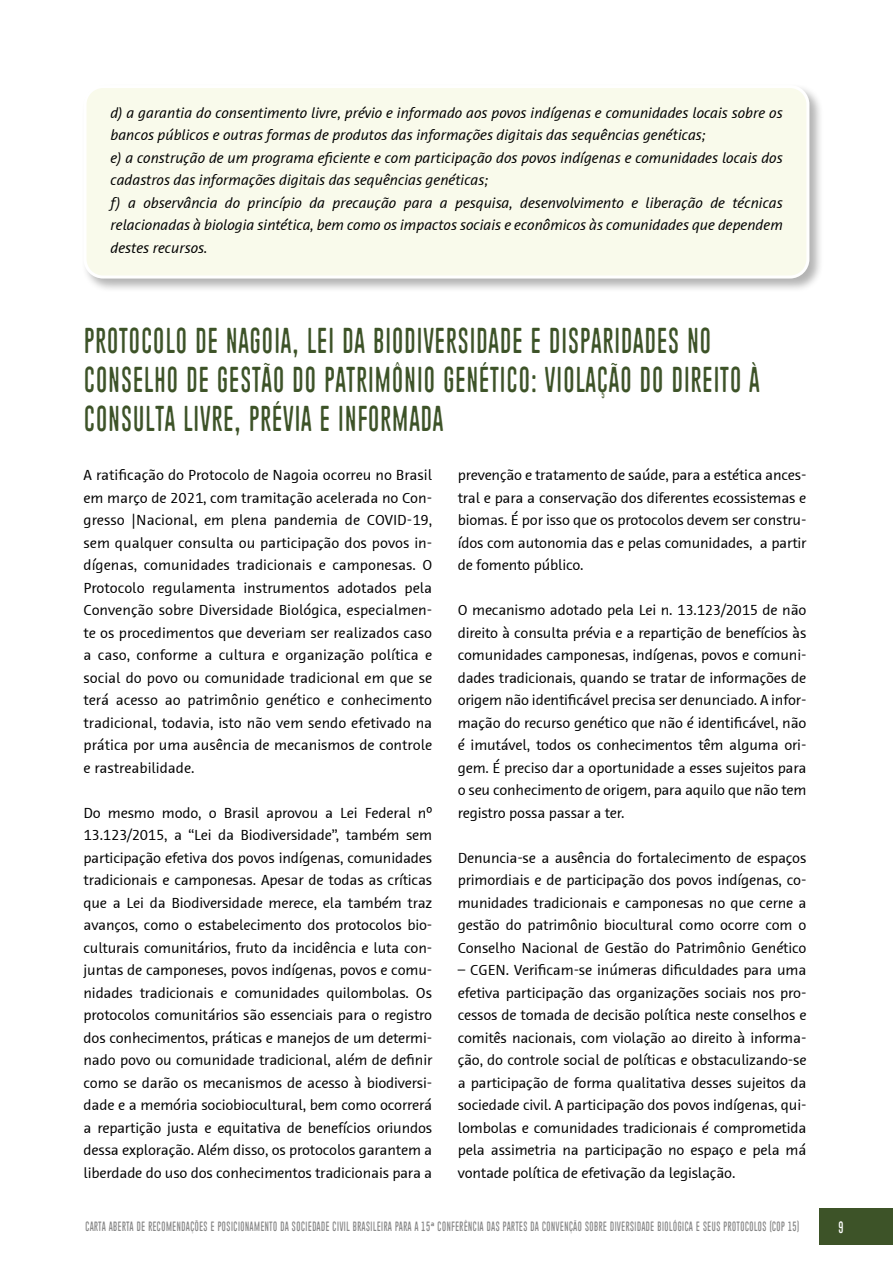
<style>
.page{position:relative;width:893px;height:1263px;background:#fff}
.page>*{position:absolute;margin:0;border:0;box-sizing:border-box;transform-origin:0 0}
.t1{font:36px/39px "Piparivahtiperhonen";color:#3d5328}
.t2{font:16.5px "Piparivahtiperhonen";color:#fff}
.t3{font:15px/22.5px "Schering Sans";letter-spacing:-.01em;color:#000;text-align:justify}
.t4{font:italic 15px/22.5px "Schering Sans";color:#000}
.t5{font:13.5px "Piparivahtiperhonen";color:#878787}
.s1{font-family:"Bahnschrift";font-size:12px}
</style>
<div class="page">
<div style="left:819px;top:1208px;width:74px;height:37px;background:#3d5328"></div>
<div style="left:81px;top:83px;width:743px;height:210px;background:#000;opacity:.3"></div>
<div style="left:85px;top:87px;width:723px;height:190px;background:#f9faeb;border-radius:18px"></div>
<div style="left:84px;top:85px;width:725px;height:194px;border:3px solid #fff;border-radius:18px"></div>
<p class="t4" style="left:111px;top:101px;width:674px">d) a garantia do consentimento livre, prévio e informado aos povos indígenas e comunidades locais sobre os bancos públicos e outras formas de produtos das informações digitais das sequências genéticas;<br>e) a construção de um programa eficiente e com participação dos povos indígenas e comunidades locais dos cadastros das informações digitais das sequências genéticas;<br>f) a observância do princípio da precaução para a pesquisa, desenvolvimento e liberação de técnicas relacionadas à biologia sintética, bem como os impactos sociais e econômicos às comunidades que dependem destes recursos.</p>
<h1 class="t1" style="left:84px;top:321px;width:678px">PROTOCOLO DE NAGOIA, LEI DA BIODIVERSIDADE E DISPARIDADES NO<br>CONSELHO DE GESTÃO DO PATRIMÔNIO GENÉTICO: VIOLAÇÃO DO DIREITO À<br>CONSULTA LIVRE, PRÉVIA E INFORMADA</h1>
<p class="t3" style="left:84px;top:464px;width:350px">A ratificação do Protocolo de Nagoia ocorreu no Brasil em março de 2021, com tramitação acelerada no Con&shy;gresso |Nacional, em plena pandemia de COVID-19, sem qualquer consulta ou participação dos povos in&shy;dígenas, comunidades tradicionais e camponesas. O Protocolo regulamenta instrumentos adotados pela Convenção sobre Diversidade Biológica, especialmen&shy;te os procedimentos que deveriam ser realizados caso a caso, conforme a cultura e organização política e social do povo ou comunidade tradicional em que se terá acesso ao patrimônio genético e conhecimento tradicional, todavia, isto não vem sendo efetivado na prática por uma ausência de mecanismos de controle e rastreabilidade.</p>
<p class="t3" style="left:84px;top:801px;width:350px">Do mesmo modo, o Brasil aprovou a Lei Federal nº 13.123/2015, a “Lei da Biodiversidade”, também sem participação efetiva dos povos indígenas, comunidades tradicionais e camponesas. Apesar de todas as críticas que a Lei da Biodiversidade merece, ela também traz avanços, como o estabelecimento dos protocolos bio&shy;culturais comunitários, fruto da incidência e luta con&shy;juntas de camponeses, povos indígenas, povos e comu&shy;nidades tradicionais e comunidades quilombolas. Os protocolos comunitários são essenciais para o registro dos conhecimentos, práticas e manejos de um determi&shy;nado povo ou comunidade tradicional, além de definir como se darão os mecanismos de acesso à biodiversi&shy;dade e a memória sociobiocultural, bem como ocorrerá a repartição justa e equitativa de benefícios oriundos dessa exploração. Além disso, os protocolos garantem a liberdade do uso dos conhecimentos tradicionais para a</p>
<p class="t3" style="left:458px;top:464px;width:350px">prevenção e tratamento de saúde, para a estética ances&shy;tral e para a conservação dos diferentes ecossistemas e biomas. É por isso que os protocolos devem ser constru&shy;ídos com autonomia das e pelas comunidades, a partir de fomento público.</p>
<p class="t3" style="left:458px;top:599px;width:350px">O mecanismo adotado pela Lei n. 13.123/2015 de não direito à consulta prévia e a repartição de benefícios às comunidades camponesas, indígenas, povos e comuni&shy;dades tradicionais, quando se tratar de informações de origem não identificável precisa ser denunciado. A infor&shy;mação do recurso genético que não é identificável, não é imutável, todos os conhecimentos têm alguma ori&shy;gem. É preciso dar a oportunidade a esses sujeitos para o seu conhecimento de origem, para aquilo que não tem registro possa passar a ter.</p>
<p class="t3" style="left:458px;top:846px;width:350px">Denuncia-se a ausência do fortalecimento de espaços primordiais e de participação dos povos indígenas, co&shy;munidades tradicionais e camponesas no que cerne a gestão do patrimônio biocultural como ocorre com o Conselho Nacional de Gestão do Patrimônio Genético</p>
<p class="t3" style="left:458px;top:959px;width:350px">– CGEN. Verificam-se inúmeras dificuldades para uma efetiva participação das organizações sociais nos pro&shy;cessos de tomada de decisão política neste conselhos e comitês nacionais, com violação ao direito à informa&shy;ção, do controle social de políticas e obstaculizando-se a participação de forma qualitativa desses sujeitos da sociedade civil. A participação dos povos indígenas, qui&shy;lombolas e comunidades tradicionais é comprometida pela assimetria na participação no espaço e pela má vontade política de efetivação da legislação.</p>
<p class="t5" style="left:85px;top:1220px;width:715px">CARTA ABERTA DE RECOMENDAÇÕES E POSICIONAMENTO DA SOCIEDADE CIVIL BRASILEIRA PARA A 15<span class="s1">ª</span> CONFERÊNCIA DAS PARTES DA CONVENÇÃO SOBRE DIVERSIDADE BIOLÓGICA E SEUS PROTOCOLOS (COP 15)</p>
<p class="t2" style="left:838px;top:1219px;width:7px">9</p>
</div>
